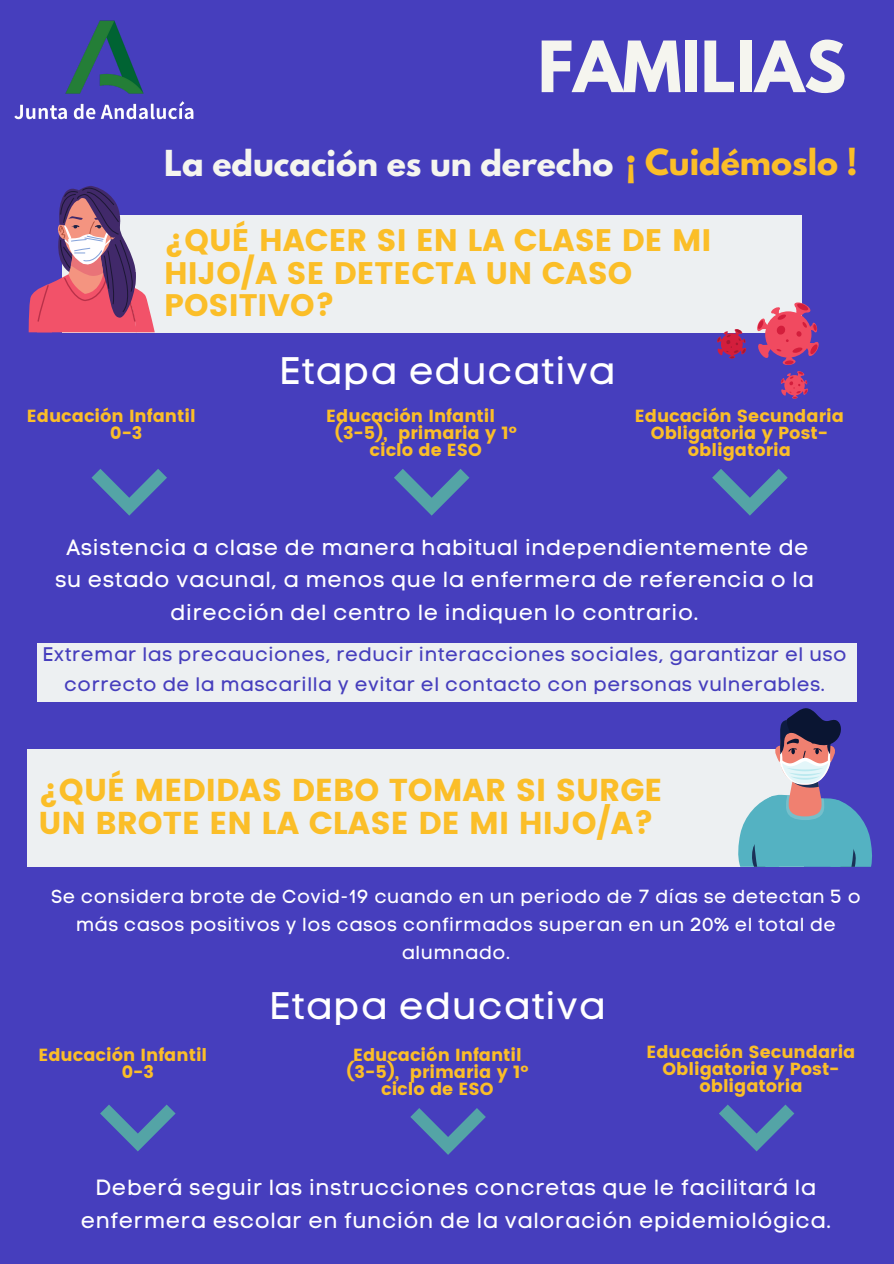
<style>
.page{position:relative;width:894px;height:1264px;background:#fff}
.page>*{position:absolute;margin:0;border:0;box-sizing:border-box;transform-origin:0 0}
.t1{font:700 62.55px "League Spartan";color:#f5f5ef}
.t2{font:37.95px "Code Pro Normal LC";letter-spacing:.03em;color:#fff}
.t3{font:700 31.65px "League Spartan";color:#f5f5ef}
.t4{font:31.5px/33.3px "Poppins";color:#fbbe28}
.t5{font:31.05px/32.7px "Poppins";color:#fbbe28}
.t6{font:21.9px/32.7px "Code Pro Normal LC";letter-spacing:.03em;color:#fff;text-align:center}
.t7{font:19.5px/29.2px "Code Pro Normal LC";letter-spacing:.03em;color:#463ebd;text-align:center}
.t8{font:18.9px/28.2px "Code Pro Normal LC";letter-spacing:.03em;color:#fff;text-align:center}
.t9{font:17.55px/17px "Poppins";color:#fbbe28;text-align:center}
.s1{color:#fbbe28}
</style>
<div class="page">
<div style="left:0;top:0;width:893px;height:1263px;background:#463ebd"></div>
<div style="left:62px;top:216px;width:739px;height:117px;background:#edf0f2"></div>
<svg style="left:717px;top:329px;width:29px;height:30px"></svg>
<svg style="left:757px;top:302px;width:62px;height:63px"></svg>
<svg style="left:780px;top:371px;width:28px;height:28px"></svg>
<svg style="left:29px;top:186px;width:126px;height:146px"></svg>
<svg style="left:712px;top:469px;width:75px;height:46px"></svg>
<div style="left:37px;top:643px;width:819px;height:58px;background:#edf0f2"></div>
<svg style="left:91px;top:469px;width:76px;height:46px"></svg>
<img style="left:14px;top:20px;width:180px;height:100px">
<svg style="left:394px;top:469px;width:75px;height:46px"></svg>
<div style="left:27px;top:749px;width:776px;height:117px;background:#edf0f2"></div>
<svg style="left:719px;top:1104px;width:75px;height:47px"></svg>
<svg style="left:100px;top:1104px;width:75px;height:47px"></svg>
<svg style="left:410px;top:1108px;width:75px;height:46px"></svg>
<svg style="left:738px;top:708px;width:134px;height:158px"></svg>
<p class="t1" style="left:537px;top:36px;width:310px">FAMILIAS</p>
<p class="t3" style="left:164px;top:147px;width:694px">La educación es un derecho <span class="s1">¡ Cuidémoslo !</span></p>
<p class="t5" style="left:164px;top:224px;width:548px">¿QUÉ HACER SI EN LA CLASE DE MI<br>HIJO/A SE DETECTA UN CASO<br>POSITIVO?</p>
<p class="t9" style="left:27px;top:407px;width:170px">Educación Infantil</p>
<p class="t9" style="left:110px;top:424px;width:34px">0-3</p>
<p class="t2" style="left:279px;top:348px;width:337px">Etapa educativa</p>
<p class="t9" style="left:326px;top:407px;width:170px">Educación Infantil</p>
<p class="t9" style="left:334px;top:424px;width:184px">(3-5), primaria y 1º ciclo de ESO</p>
<p class="t9" style="left:634px;top:407px;width:210px">Educación Secundaria<br>Obligatoria y Post&shy;obligatoria</p>
<p class="t6" style="left:55px;top:530px;width:760px">Asistencia a clase de manera habitual independientemente de su estado vacunal, a menos que la enfermera de referencia o la dirección del centro le indiquen lo contrario.</p>
<p class="t7" style="left:42px;top:640px;width:805px">Extremar las precauciones, reducir interacciones sociales, garantizar el uso correcto de la mascarilla y evitar el contacto con personas vulnerables.</p>
<p class="t4" style="left:38px;top:773px;width:625px">¿QUÉ MEDIDAS DEBO TOMAR SI SURGE<br>UN BROTE EN LA CLASE DE MI HIJO/A?</p>
<p class="t8" style="left:51px;top:882px;width:811px">Se considera brote de Covid-19 cuando en un periodo de 7 días se detectan 5 o más casos positivos y los casos confirmados superan en un 20% el total de alumnado.</p>
<p class="t9" style="left:38px;top:1046px;width:170px">Educación Infantil</p>
<p class="t9" style="left:122px;top:1063px;width:34px">0-3</p>
<p class="t2" style="left:269px;top:982px;width:337px">Etapa educativa</p>
<p class="t9" style="left:346px;top:1046px;width:184px">Educación Infantil (3-5), primaria y 1º ciclo de ESO</p>
<p class="t9" style="left:646px;top:1043px;width:210px">Educación Secundaria<br>Obligatoria y Post&shy;obligatoria</p>
<p class="t6" style="left:81px;top:1171px;width:751px">Deberá seguir las instrucciones concretas que le facilitará la enfermera escolar en función de la valoración epidemiológica.</p>
</div>
